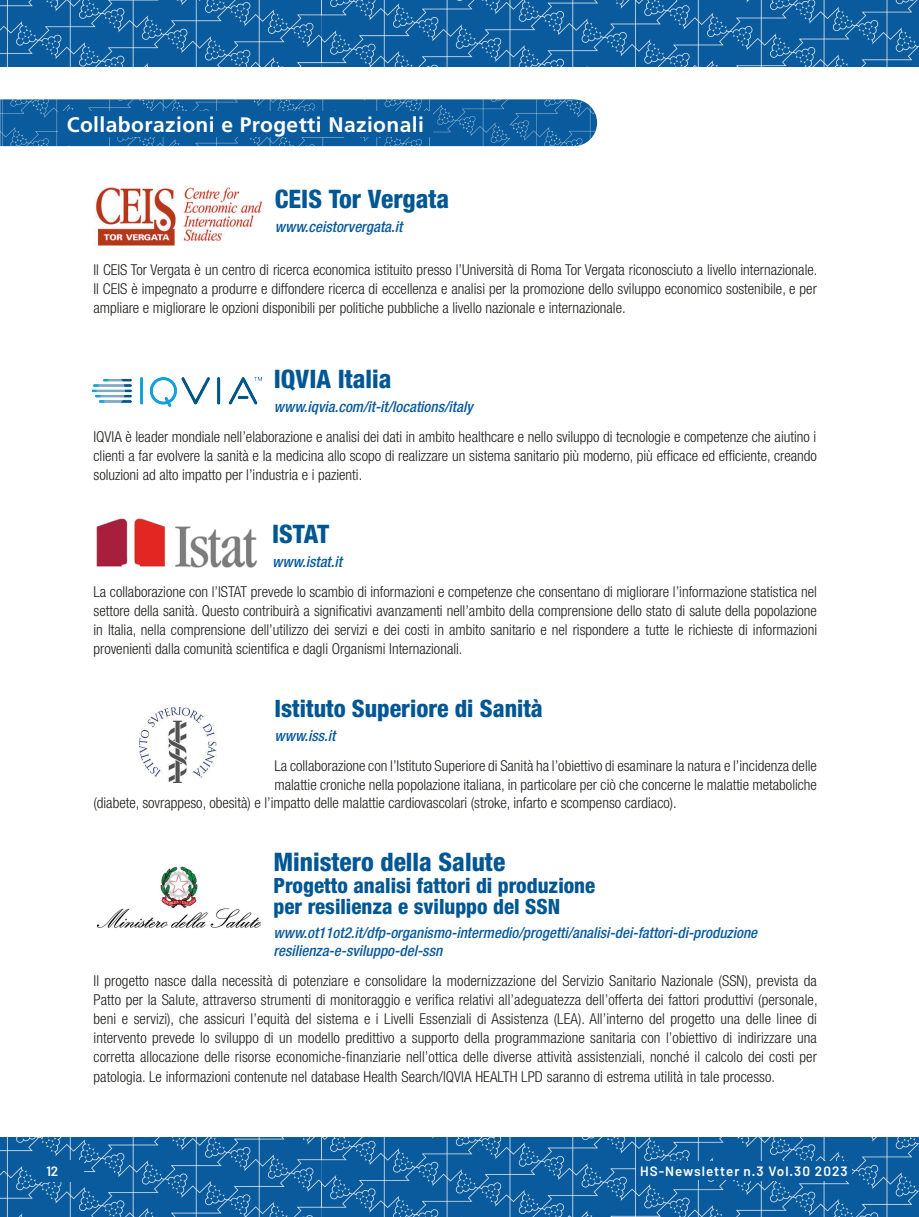
<style>
.page{position:relative;width:919px;height:1217px;background:#fff}
.page>*{position:absolute;margin:0;border:0;box-sizing:border-box;transform-origin:0 0}
.t1{font:800 condensed 25.5px "Helvetica Neue LT Std";color:#005794}
.t2{font:800 condensed 24px "Helvetica Neue LT Std";color:#005794}
.t3{font:800 condensed 21px/21px "Helvetica Neue LT Std";color:#005794}
.t4{font:700 21px "Frutiger LT Std";letter-spacing:.02em;color:#fff}
.t5{font:300 condensed 15px/18.9px "Helvetica Neue LT Std";color:#1d1d1b;text-align:justify}
.t6{font:italic 500 condensed 15px/18px "Helvetica Neue LT Std";color:#095b9d}
.t7{font:600 13.5px "Barlow";letter-spacing:.075em;color:#fff}
</style>
<div class="page">
<img style="left:0;top:1137px;width:918px;height:79px">
<img style="left:0;top:0;width:918px;height:67px">
<div style="left:736px;top:1160px;width:115px;height:20px;background:#095b9d"></div>
<div style="left:635px;top:1161px;width:107px;height:18px;background:#095b9d"></div>
<div style="left:41px;top:1160px;width:43px;height:21px;background:#095b9d"></div>
<img style="left:404px;top:99px;width:193px;height:47px">
<img style="left:84px;top:99px;width:105px;height:47px">
<img style="left:189px;top:99px;width:215px;height:47px">
<img style="left:0;top:99px;width:84px;height:47px">
<img style="left:96px;top:518px;width:161px;height:50px">
<img style="left:139px;top:707px;width:78px;height:75px">
<img style="left:95px;top:187px;width:168px;height:59px">
<div style="left:58px;top:111px;width:374px;height:26px;background:#095b9d"></div>
<img style="left:96px;top:866px;width:165px;height:62px">
<img style="left:93px;top:377px;width:168px;height:29px">
<h3 class="t4" style="left:67px;top:112px;width:359px">Collaborazioni e Progetti Nazionali</h3>
<h1 class="t1" style="left:275px;top:183px;width:176px">CEIS Tor Vergata</h1>
<p class="t6" style="left:275px;top:218px;width:129px">www.ceistorvergata.it</p>
<p class="t5" style="left:93px;top:260px;width:725px">Il CEIS Tor Vergata è un centro di ricerca economica istituito presso l’Università di Roma Tor Vergata riconosciuto a livello internazionale.<br>Il CEIS è impegnato a produrre e diffondere ricerca di eccellenza e analisi per la promozione dello sviluppo economico sostenibile, e per ampliare e migliorare le opzioni disponibili per politiche pubbliche a livello nazionale e internazionale.</p>
<h1 class="t1" style="left:274px;top:363px;width:119px">IQVIA Italia</h1>
<p class="t6" style="left:274px;top:397px;width:200px">www.iqvia.com/it-it/locations/italy</p>
<p class="t5" style="left:93px;top:427px;width:724px">IQVIA è leader mondiale nell’elaborazione e analisi dei dati in ambito healthcare e nello sviluppo di tecnologie e competenze che aiutino i clienti a far evolvere la sanità e la medicina allo scopo di realizzare un sistema sanitario più moderno, più efficace ed efficiente, creando soluzioni ad alto impatto per l’industria e i pazienti.</p>
<h1 class="t1" style="left:272px;top:517px;width:59px">ISTAT</h1>
<p class="t6" style="left:272px;top:552px;width:71px">www.istat.it</p>
<p class="t5" style="left:93px;top:581px;width:725px">La collaborazione con l’ISTAT prevede lo scambio di informazioni e competenze che consentano di migliorare l’informazione statistica nel settore della sanità. Questo contribuirà a significativi avanzamenti nell’ambito della comprensione dello stato di salute della popolazione in Italia, nella comprensione dell’utilizzo dei servizi e dei costi in ambito sanitario e nel rispondere a tutte le richieste di informazioni provenienti dalla comunità scientifica e dagli Organismi Internazionali.</p>
<h2 class="t2" style="left:274px;top:693px;width:270px">Istituto Superiore di Sanità</h2>
<p class="t6" style="left:274px;top:726px;width:62px">www.iss.it</p>
<p class="t5" style="left:274px;top:755px;width:544px">La collaborazione con l’Istituto Superiore di Sanità ha l’obiettivo di esaminare la natura e l’incidenza delle</p>
<p class="t5" style="left:274px;top:774px;width:544px">malattie croniche nella popolazione italiana, in particolare per ciò che concerne le malattie metaboliche</p>
<p class="t5" style="left:93px;top:793px;width:584px">(diabete, sovrappeso, obesità) e l’impatto delle malattie cardiovascolari (stroke, infarto e scompenso cardiaco).</p>
<h1 class="t1" style="left:273px;top:846px;width:233px">Ministero della Salute</h1>
<h3 class="t3" style="left:273px;top:874px;width:323px">Progetto analisi fattori di produzione per resilienza e sviluppo del SSN</h3>
<p class="t6" style="left:273px;top:923px;width:485px">www.ot11ot2.it/dfp-organismo-intermedio/progetti/analisi-dei-fattori-di-produzione resilienza-e-sviluppo-del-ssn</p>
<p class="t5" style="left:93px;top:970px;width:725px">Il progetto nasce dalla necessità di potenziare e consolidare la modernizzazione del Servizio Sanitario Nazionale (SSN), prevista da Patto per la Salute, attraverso strumenti di monitoraggio e verifica relativi all’adeguatezza dell’offerta dei fattori produttivi (personale, beni e servizi), che assicuri l’equità del sistema e i Livelli Essenziali di Assistenza (LEA). All’interno del progetto una delle linee di intervento prevede lo sviluppo di un modello predittivo a supporto della programmazione sanitaria con l’obiettivo di indirizzare una corretta allocazione delle risorse economiche-finanziarie nell’ottica delle diverse attività assistenziali, nonché il calcolo dei costi per patologia. Le informazioni contenute nel database Health Search/IQVIA HEALTH LPD saranno di estrema utilità in tale processo.</p>
<p class="t7" style="left:46px;top:1162px;width:14px">12</p>
<p class="t7" style="left:640px;top:1162px;width:209px">HS-Newsletter n.3 Vol.30 2023</p>
</div>
